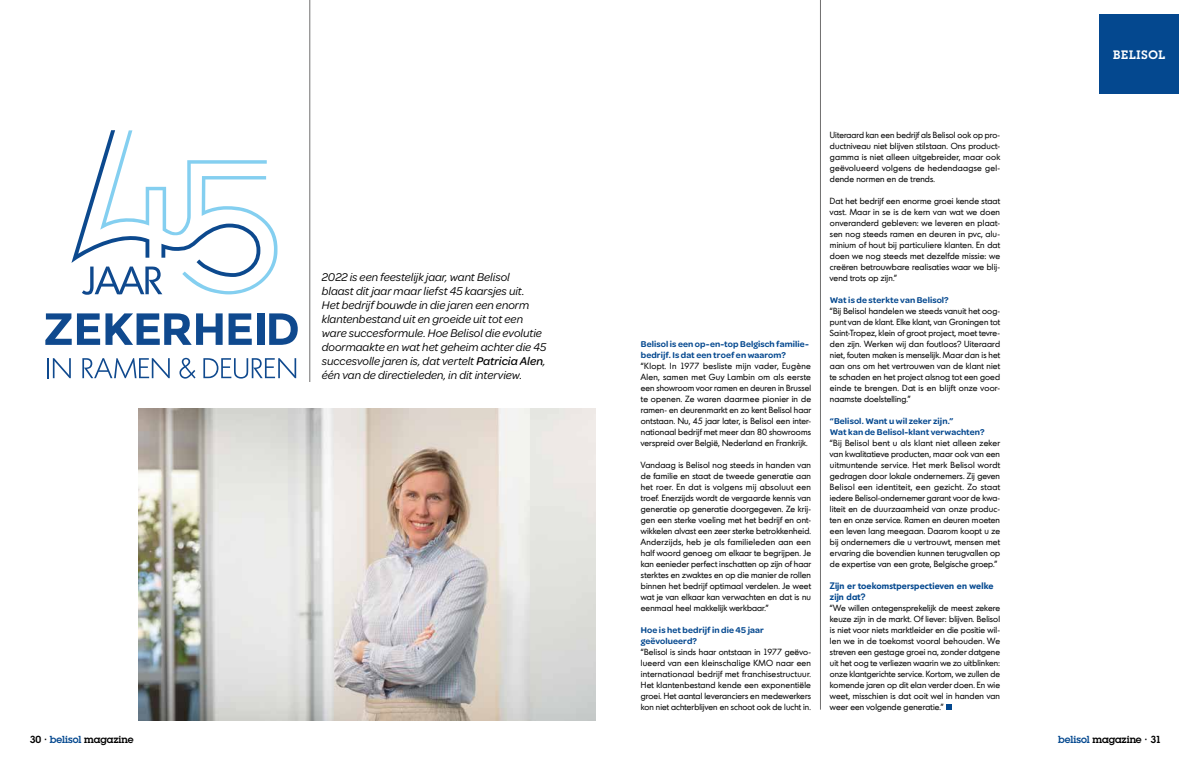
<style>
.page{position:relative;width:1191px;height:764px;background:#fff}
.page>*{position:absolute;margin:0;border:0;box-sizing:border-box;transform-origin:0 0}
.t1{font:italic 12px/14px "Omnes";color:#000}
.t2{font:600 12px "Lubalin Graph LT";letter-spacing:.065em;color:#fff}
.t3{font:600 10px "Lubalin Graph LT";color:#000}
.t4{font:600 9px/11px "Omnes";letter-spacing:.01em;color:#04488f}
.t5{font:600 9px/11px "Montreal";letter-spacing:.015em;color:#04488f}
.t6{font:8.5px/11px "Montreal";letter-spacing:.015em;color:#000;text-align:justify}
.s1{font-weight:500}
.s2{color:#04488f}
</style>
<div class="page">
<svg style="left:946px;top:704px;width:5px;height:6px"></svg>
<img style="left:138px;top:409px;width:457px;height:312px">
<svg style="left:71px;top:130px;width:206px;height:165px"></svg>
<svg style="left:45px;top:313px;width:207px;height:32px"></svg>
<div style="left:257px;top:313px;width:7px;height:32px;background:#0f498e"></div>
<svg style="left:269px;top:313px;width:29px;height:32px"></svg>
<hr style="left:47px;top:358px;width:2px;height:20px;background:#0f498e">
<svg style="left:53px;top:358px;width:18px;height:20px"></svg>
<svg style="left:82px;top:358px;width:88px;height:20px"></svg>
<svg style="left:179px;top:358px;width:16px;height:21px"></svg>
<svg style="left:203px;top:358px;width:93px;height:21px"></svg>
<hr style="left:309px;top:0;width:1px;height:382px;background:#706f6f">
<hr style="left:820px;top:0;width:1px;height:710px;background:#706f6f">
<div style="left:1099px;top:14px;width:79px;height:80px;background:#04488f"></div>
<p class="t1" style="left:322px;top:269px;width:226px">2022 is een feestelijk jaar, want Belisol<br>blaast dit jaar maar liefst 45 kaarsjes uit.<br>Het bedrijf bouwde in die jaren een enorm klantenbestand uit en groeide uit tot een ware succesformule. Hoe Belisol die evolutie doormaakte en wat het geheim achter die 45 succesvolle jaren is, dat vertelt <span class="s1">Patricia Alen</span>, één van de directieleden, in dit interview.</p>
<p class="t4" style="left:641px;top:338px;width:169px">Belisol is een op-en-top Belgisch familie&shy;bedrijf. Is dat een troef en waarom?</p>
<p class="t6" style="left:641px;top:360px;width:172px">“Klopt. In 1977 besliste mijn vader, Eugène Alen, samen met Guy Lambin om als eerste een showroom voor ramen en deuren in Brussel te openen. Ze waren daarmee pionier in de ramen- en deurenmarkt en zo kent Belisol haar ontstaan. Nu, 45 jaar later, is Belisol een inter&shy;nationaal bedrijf met meer dan 80 showrooms verspreid over België, Nederland en Frankrijk.</p>
<p class="t6" style="left:641px;top:459px;width:172px">Vandaag is Belisol nog steeds in handen van de familie en staat de tweede generatie aan het roer. En dat is volgens mij absoluut een troef. Enerzijds wordt de vergaarde kennis van generatie op generatie doorgegeven. Ze krij&shy;gen een sterke voeling met het bedrijf en ont&shy;wikkelen alvast een zeer sterke betrokkenheid.<br>Anderzijds, heb je als familieleden aan een half woord genoeg om elkaar te begrijpen. Je kan eenieder perfect inschatten op zijn of haar sterktes en zwaktes en op die manier de rollen binnen het bedrijf optimaal verdelen. Je weet wat je van elkaar kan verwachten en dat is nu eenmaal heel makkelijk werkbaar.”</p>
<p class="t4" style="left:641px;top:624px;width:124px">Hoe is het bedrijf in die 45 jaar geëvolueerd?</p>
<p class="t6" style="left:641px;top:646px;width:172px">“Belisol is sinds haar ontstaan in 1977 geëvo&shy;lueerd van een kleinschalige KMO naar een internationaal bedrijf met franchisestructuur.<br>Het klantenbestand kende een exponentiële groei. Het aantal leveranciers en medewerkers kon niet achterblijven en schoot ook de lucht in.</p>
<p class="t6" style="left:830px;top:129px;width:172px">Uiteraard kan een bedrijf als Belisol ook op pro&shy;ductniveau niet blijven stilstaan. Ons product&shy;gamma is niet alleen uitgebreider, maar ook geëvolueerd volgens de hedendaagse gel&shy;dende normen en de trends.</p>
<p class="t6" style="left:830px;top:195px;width:172px">Dat het bedrijf een enorme groei kende staat vast. Maar in se is de kern van wat we doen onveranderd gebleven: we leveren en plaat&shy;sen nog steeds ramen en deuren in pvc, alu&shy;minium of hout bij particuliere klanten. En dat doen we nog steeds met dezelfde missie: we creëren betrouwbare realisaties waar we blij&shy;vend trots op zijn.”</p>
<p class="t4" style="left:830px;top:294px;width:120px">Wat is de sterkte van Belisol?</p>
<p class="t6" style="left:830px;top:305px;width:172px">“Bij Belisol handelen we steeds vanuit het oog&shy;punt van de klant. Elke klant, van Groningen tot Saint-Tropez, klein of groot project, moet tevre&shy;den zijn. Werken wij dan foutloos? Uiteraard niet, fouten maken is menselijk. Maar dan is het aan ons om het vertrouwen van de klant niet te schaden en het project alsnog tot een goed einde te brengen. Dat is en blijft onze voor&shy;naamste doelstelling.”</p>
<p class="t4" style="left:830px;top:415px;width:156px">“Belisol. Want u wil zeker zijn.”<br>Wat kan de Belisol-klant verwachten?</p>
<p class="t6" style="left:830px;top:437px;width:172px">“Bij Belisol bent u als klant niet alleen zeker van kwalitatieve producten, maar ook van een uitmuntende service. Het merk Belisol wordt gedragen door lokale ondernemers. Zij geven Belisol een identiteit, een gezicht. Zo staat iedere Belisol-ondernemer garant voor de kwa&shy;liteit en de duurzaamheid van onze produc&shy;ten en onze service. Ramen en deuren moeten een leven lang meegaan. Daarom koopt u ze bij ondernemers die u vertrouwt, mensen met ervaring die bovendien kunnen terugvallen op de expertise van een grote, Belgische groep.”</p>
<p class="t5" style="left:830px;top:580px;width:165px">Zijn er toekomstperspectieven en welke zijn dat?</p>
<p class="t6" style="left:830px;top:602px;width:172px">“We willen ontegensprekelijk de meest zekere keuze zijn in de markt. Of liever: blijven. Belisol is niet voor niets marktleider en die positie wil&shy;len we in de toekomst vooral behouden. We streven een gestage groei na, zonder datgene uit het oog te verliezen waarin we zo uitblinken: onze klantgerichte service. Kortom, we zullen de komende jaren op dit elan verder doen. En wie weet, misschien is dat ooit wel in handen van weer een volgende generatie.”</p>
<h1 class="t2" style="left:1113px;top:46px;width:54px">BELISOL</h1>
<p class="t3" style="left:30px;top:733px;width:105px">30 · <span class="s2">belisol</span> magazine</p>
<p class="t3" style="left:1058px;top:733px;width:104px"><span class="s2">belisol</span> magazine · 31</p>
</div>
